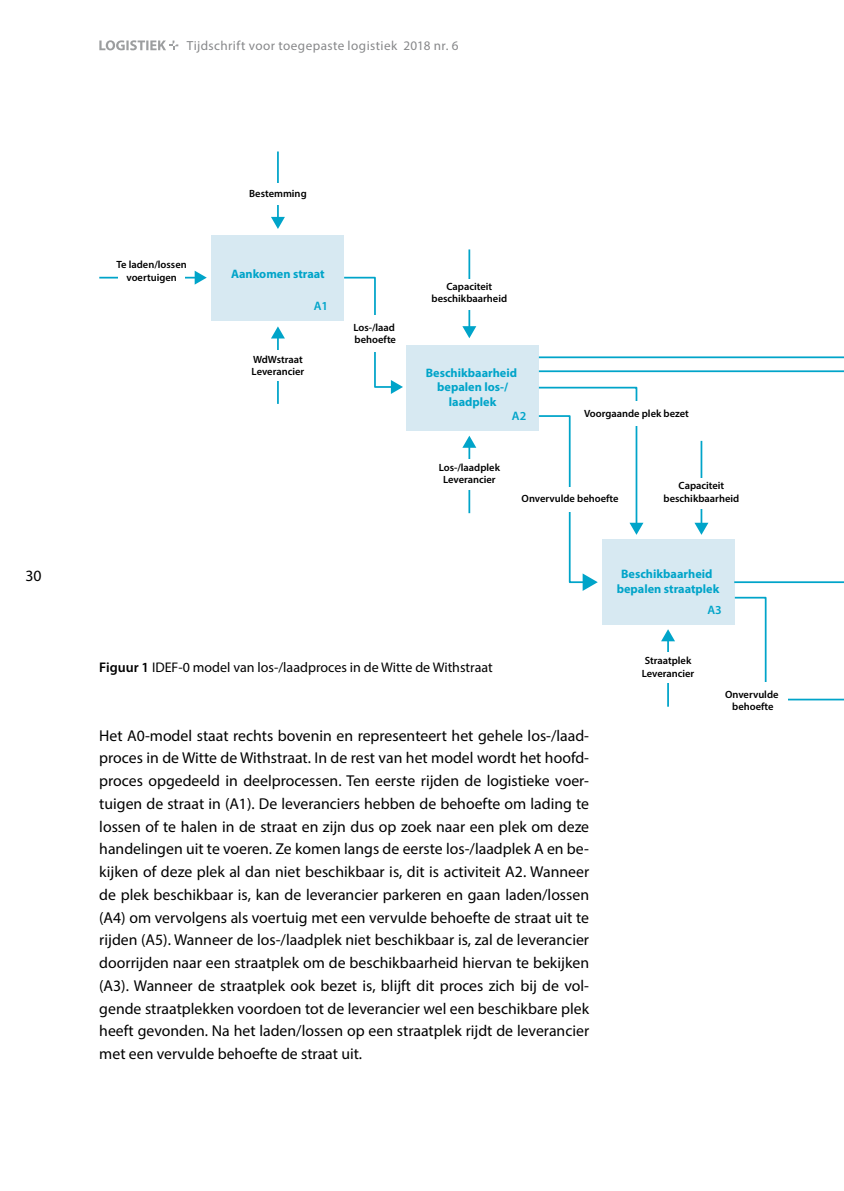
<style>
.page{position:relative;width:844px;height:1191px;background:#fff}
.page>*{position:absolute;margin:0;border:0;box-sizing:border-box;transform-origin:0 0}
.t1{font:15.75px/22.8px "Myriad Pro";color:#000;text-align:justify}
.t2{font:14px "Myriad Pro";color:#000}
.t3{font:13.12px "Myriad Pro";letter-spacing:.03em;color:#87888a}
.t4{font:700 12.25px/14.7px "Myriad Pro";color:#00a4c9;text-align:center}
.t5{font:600 12.25px "Myriad Pro";color:#00a4c9}
.t6{font:600 10.5px/12.6px "Myriad Pro";color:#000;text-align:center}
.s1{font-weight:600}
</style>
<div class="page">
<svg style="left:99px;top:40px;width:79px;height:10px"></svg>
<div style="left:212px;top:235px;width:132px;height:86px;background:#d7e9f2"></div>
<div style="left:406px;top:345px;width:132px;height:86px;background:#d7e9f2"></div>
<hr style="left:667px;top:639px;width:1px;height:67px;background:#00a4c9">
<hr style="left:99px;top:277px;width:98px;height:1px;background:#00a4c9">
<svg style="left:195px;top:271px;width:12px;height:14px"></svg>
<hr style="left:277px;top:151px;width:2px;height:68px;background:#00a4c9">
<svg style="left:271px;top:217px;width:14px;height:12px"></svg>
<hr style="left:277px;top:336px;width:2px;height:68px;background:#00a4c9">
<svg style="left:271px;top:326px;width:14px;height:12px"></svg>
<svg style="left:344px;top:276px;width:59px;height:118px"></svg>
<svg style="left:602px;top:612px;width:130px;height:40px"></svg>
<svg style="left:538px;top:355px;width:305px;height:257px"></svg>
<div style="left:351px;top:316px;width:48px;height:36px;background:#fff"></div>
<div style="left:118px;top:261px;width:67px;height:33px;background:#fff"></div>
<div style="left:244px;top:183px;width:67px;height:21px;background:#fff"></div>
<div style="left:244px;top:350px;width:67px;height:30px;background:#fff"></div>
<hr style="left:468px;top:249px;width:2px;height:79px;background:#00a4c9">
<svg style="left:462px;top:326px;width:14px;height:12px"></svg>
<hr style="left:468px;top:446px;width:2px;height:67px;background:#00a4c9">
<svg style="left:462px;top:436px;width:14px;height:12px"></svg>
<div style="left:436px;top:459px;width:66px;height:31px;background:#fff"></div>
<div style="left:562px;top:487px;width:16px;height:24px;background:#fff"></div>
<div style="left:436px;top:279px;width:66px;height:30px;background:#fff"></div>
<hr style="left:700px;top:441px;width:2px;height:84px;background:#00a4c9">
<svg style="left:694px;top:523px;width:14px;height:12px"></svg>
<div style="left:668px;top:478px;width:66px;height:31px;background:#fff"></div>
<div style="left:634px;top:652px;width:67px;height:31px;background:#fff"></div>
<svg style="left:732px;top:574px;width:111px;height:127px"></svg>
<div style="left:744px;top:682px;width:43px;height:25px;background:#fff"></div>
<div style="left:628px;top:401px;width:16px;height:25px;background:#fff"></div>
<p class="t1" style="left:25px;top:564px;width:18px">30</p>
<p class="t3" style="left:187px;top:38px;width:273px">Tijdschrift voor toegepaste logistiek 2018 nr. 6</p>
<p class="t6" style="left:116px;top:258px;width:72px">Te laden/lossen voertuigen</p>
<p class="t6" style="left:249px;top:187px;width:59px">Bestemming</p>
<p class="t4" style="left:231px;top:266px;width:95px">Aankomen straat</p>
<p class="t5" style="left:314px;top:298px;width:16px">A1</p>
<p class="t6" style="left:251px;top:352px;width:54px;text-align:left">WdWstraat<br>Leverancier</p>
<p class="t6" style="left:353px;top:320px;width:44px;text-align:left">Los-/laad behoefte</p>
<p class="t6" style="left:431px;top:279px;width:77px">Capaciteit beschikbaarheid</p>
<p class="t4" style="left:425px;top:365px;width:93px">Beschikbaarheid bepalen los-/ laadplek</p>
<p class="t5" style="left:512px;top:408px;width:16px">A2</p>
<p class="t6" style="left:584px;top:406px;width:106px">Voorgaande plek bezet</p>
<p class="t6" style="left:438px;top:460px;width:63px">Los-/laadplek<br>Leverancier</p>
<p class="t6" style="left:521px;top:492px;width:98px">Onvervulde behoefte</p>
<p class="t6" style="left:663px;top:479px;width:77px">Capaciteit beschikbaarheid</p>
<p class="t4" style="left:616px;top:566px;width:104px">Beschikbaarheid bepalen straatplek</p>
<p class="t5" style="left:707px;top:602px;width:16px">A3</p>
<p class="t2" style="left:99px;top:659px;width:395px"><span class="s1">Figuur 1</span> IDEF-0 model van los-/laadproces in de Witte de Withstraat</p>
<p class="t1" style="left:99px;top:723px;width:491px">Het A0-model staat rechts bovenin en representeert het gehele los-/laad&shy;proces in de Witte de Withstraat. In de rest van het model wordt het hoofd&shy;proces opgedeeld in deelprocessen. Ten eerste rijden de logistieke voer&shy;tuigen de straat in (A1). De leveranciers hebben de behoefte om lading te lossen of te halen in de straat en zijn dus op zoek naar een plek om deze handelingen uit te voeren. Ze komen langs de eerste los-/laadplek A en be&shy;kijken of deze plek al dan niet beschikbaar is, dit is activiteit A2. Wanneer de plek beschikbaar is, kan de leverancier parkeren en gaan laden/lossen (A4) om vervolgens als voertuig met een vervulde behoefte de straat uit te rijden (A5). Wanneer de los-/laadplek niet beschikbaar is, zal de leverancier doorrijden naar een straatplek om de beschikbaarheid hiervan te bekijken (A3). Wanneer de straatplek ook bezet is, blijft dit proces zich bij de vol&shy;gende straatplekken voordoen tot de leverancier wel een beschikbare plek heeft gevonden. Na het laden/lossen op een straatplek rijdt de leverancier met een vervulde behoefte de straat uit.</p>
<p class="t6" style="left:641px;top:654px;width:54px;text-align:left">Straatplek<br>Leverancier</p>
<p class="t6" style="left:642px;top:667px;width:4px">l</p>
<p class="t6" style="left:725px;top:687px;width:55px">Onvervulde behoefte</p>
</div>
